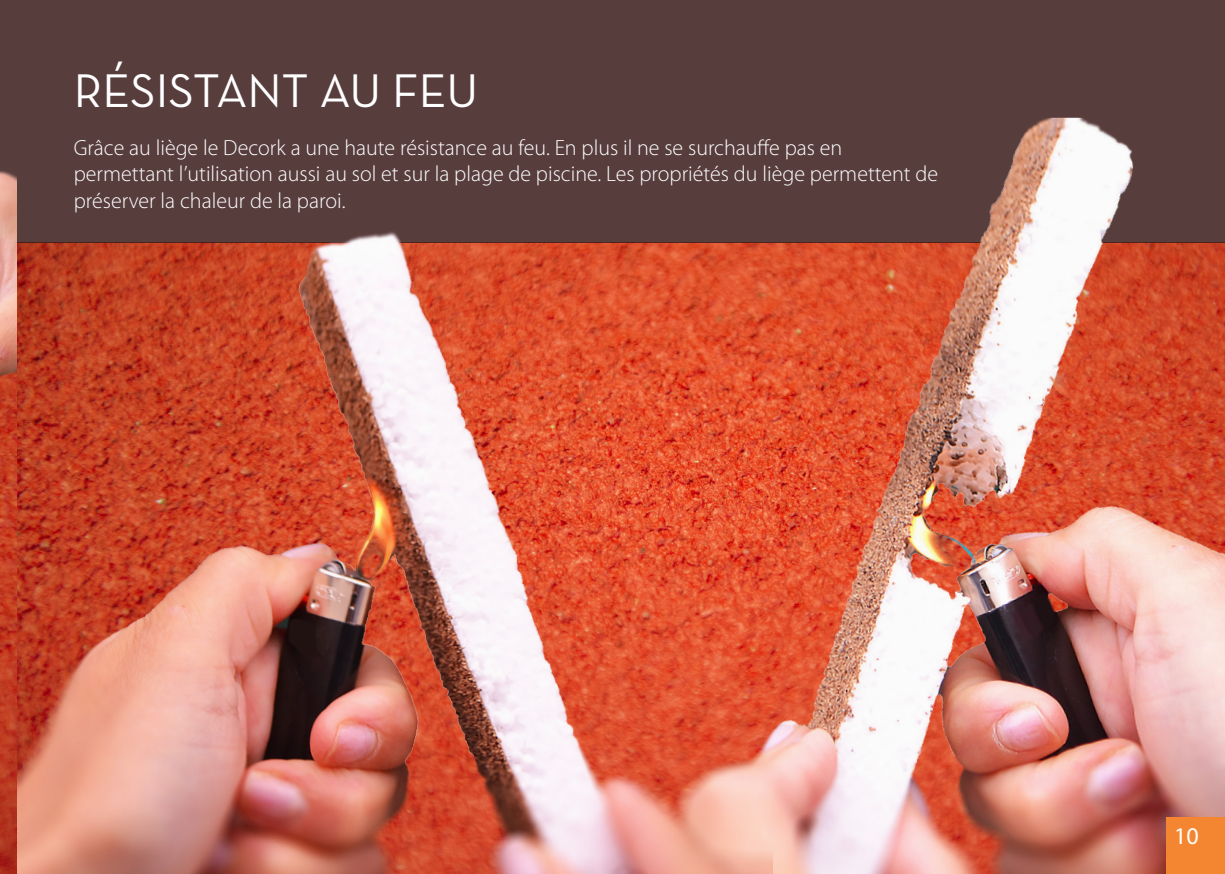
<style>
.page{position:relative;width:1225px;height:874px;background:#fff}
.page>*{position:absolute;margin:0;border:0;box-sizing:border-box;transform-origin:0 0}
.t1{font:48px "Neutra Text Book SC";color:#fff}
.t2{font:24px "Myriad Pro";color:#fff}
.t3{font:300 22px/26.4px "Myriad Pro";color:#fff}
</style>
<div class="page">
<div style="left:0;top:0;width:1225px;height:242px;background:#583d3d"></div>
<img style="left:0;top:171px;width:17px;height:538px">
<img style="left:772px;top:118px;width:453px;height:755px">
<img style="left:17px;top:232px;width:755px;height:641px">
<div style="left:1166px;top:817px;width:59px;height:56px;background:#f58631"></div>
<p class="t1" style="left:74px;top:62px;width:406px">RÉSISTANT AU FEU</p>
<p class="t3" style="left:74px;top:134px;width:770px">Grâce au liège le Decork a une haute résistance au feu. En plus il ne se surchauffe pas en</p>
<p class="t3" style="left:74px;top:160px;width:866px">permettant l’utilisation aussi au sol et sur la plage de piscine. Les propriétés du liège permettent de préserver la chaleur de la paroi.</p>
<p class="t2" style="left:1174px;top:821px;width:26px">10</p>
</div>
